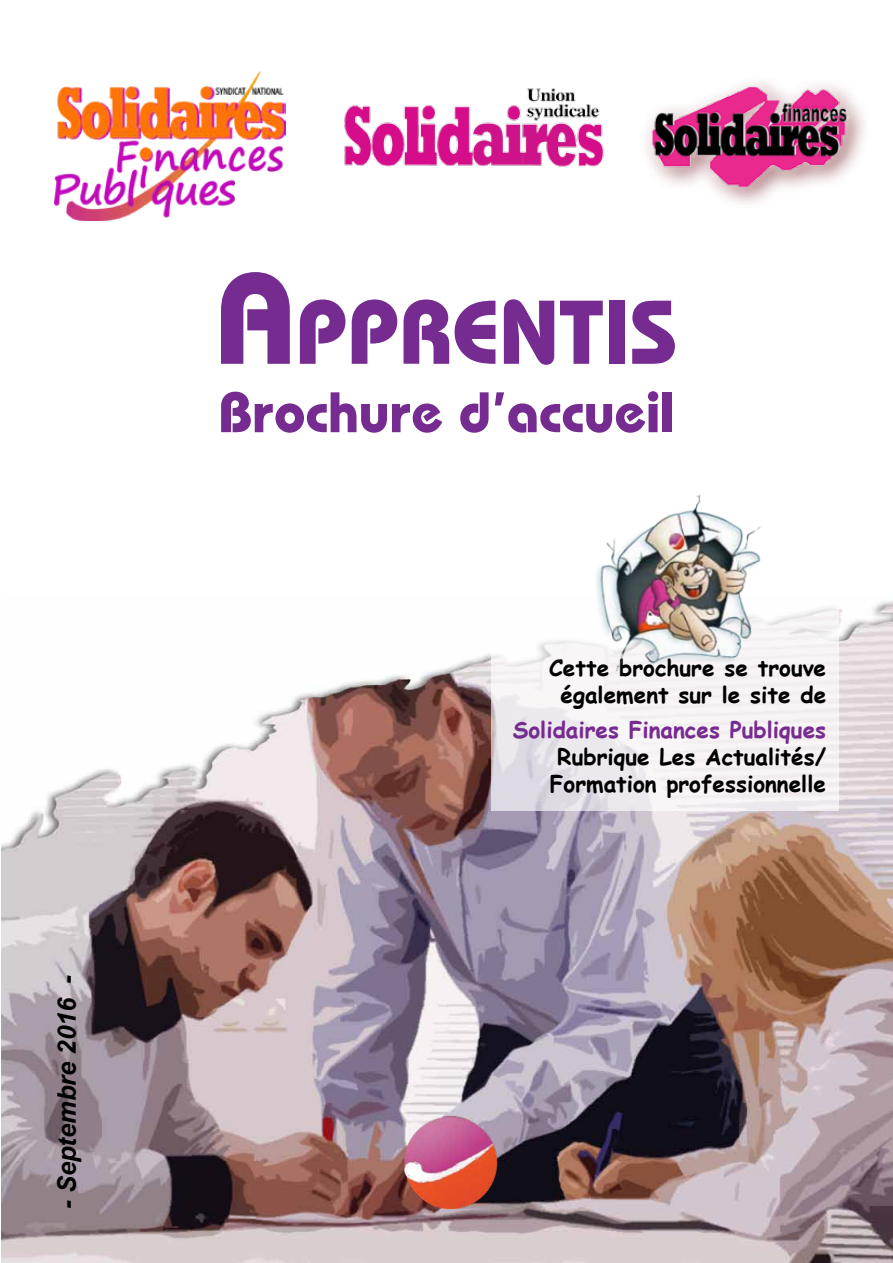
<style>
.page{position:relative;width:893px;height:1263px;background:#fff}
.page>*{position:absolute;margin:0;border:0;box-sizing:border-box;transform-origin:0 0}
.t1{font:700 90.3px "Bauhaus IT Cby BT";color:#762b90}
.t2{font:700 57px "Bauhaus IT Cby BT";color:#762b90}
.t3{font:italic 700 25.5px "Arial";color:#000}
.t4{font:700 22.5px/27px "Comic Sans MS";color:#000;text-align:center}
.t5{font:700 22.5px "Comic Sans MS";color:#762b90}
.s1{font-size:129px}
</style>
<div class="page">
<img style="left:1px;top:601px;width:892px;height:662px">
<svg style="left:491px;top:601px;width:348px;height:210px;fill:#f6f2f4"></svg>
<img style="left:593px;top:494px;width:175px;height:180px">
<img style="left:54px;top:72px;width:231px;height:148px">
<div style="left:640px;top:74px;width:231px;height:136px;background:#803136;opacity:.77"></div>
<div style="left:641px;top:75px;width:217px;height:123px;background:#fff;opacity:.75"></div>
<img style="left:649px;top:85px;width:200px;height:104px">
<img style="left:344px;top:88px;width:260px;height:79px">
<img style="left:355px;top:1116px;width:192px;height:93px">
<p class="t3" style="left:50px;top:1209px;width:235px;rotate:-90deg">- Septembre 2016 -</p>
<h1 class="t1" style="left:215px;top:277px;width:464px"><span class="s1">A</span>PPRENTIS</h1>
<h2 class="t2" style="left:218px;top:377px;width:457px">Brochure d’accueil</h2>
<p class="t4" style="left:549px;top:653px;width:279px">Cette brochure se trouve également sur le site de</p>
<p class="t5" style="left:513px;top:713px;width:315px">Solidaires Finances Publiques</p>
<p class="t4" style="left:550px;top:743px;width:278px">Rubrique Les Actualités/<br>Formation professionnelle</p>
</div>
